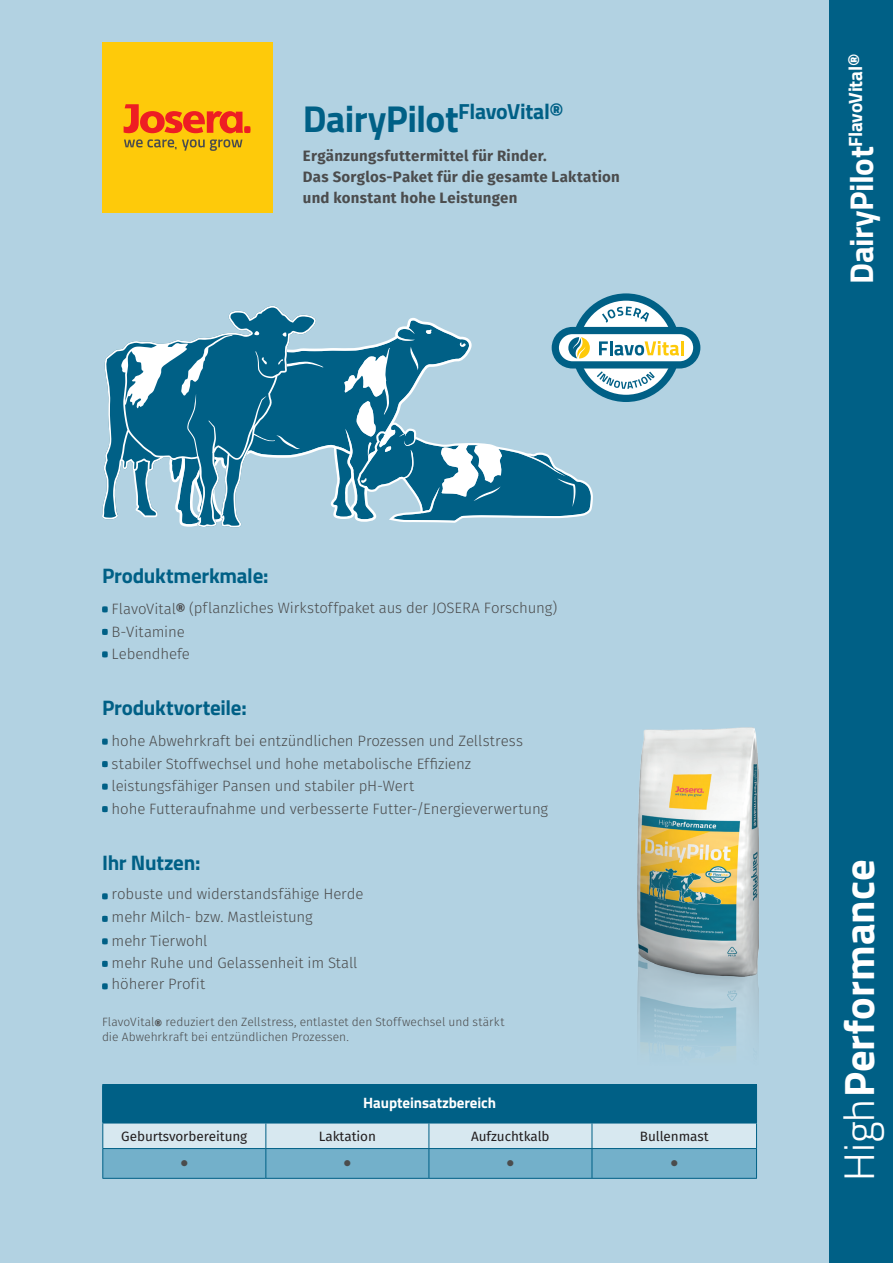
<style>
.page{position:relative;width:893px;height:1263px;background:#b2d2e2}
.page>*{position:absolute;margin:0;border:0;box-sizing:border-box;transform-origin:0 0}
.t1{font:700 42.45px "Titillium Web";color:#fff}
.t2{font:700 21.9px "Titillium Web";letter-spacing:-.015em;color:#006086}
.t3{font:700 21px "Titillium Web";letter-spacing:-.015em;color:#006086}
.t4{font:700 19.2px "Titillium Web";letter-spacing:-.015em;color:#fff}
.t5{font:300 15px/22.5px "Fira Sans";letter-spacing:-.01em;color:#4b4c4d}
.t6{font:700 15px/21px "Fira Sans";letter-spacing:.015em;color:#4b4c4d}
.t7{font:700 15px "Titillium Web";letter-spacing:-.005em;color:#fff}
.t8{font:13.5px "Fira Sans";letter-spacing:-.005em;color:#231f20}
.t9{font:300 12px/14.4px "Fira Sans";letter-spacing:.005em;color:#4b4c4d}
.t10{font:10.5px "Wingdings";color:#4b4c4d}
.s1{font-size:37.5px}
.s2{font-family:"Titillium Web";font-weight:700}
.s3{font-size:33px}
.s4{font-weight:300}
</style>
<div class="page">
<img style="left:637px;top:727px;width:122px;height:322px">
<div style="left:830px;top:0;width:63px;height:1263px;background:#006086"></div>
<div style="left:103px;top:1085px;width:653px;height:38px;background:#006086"></div>
<hr style="left:102px;top:1178px;width:164px;height:1px;background:#006086">
<hr style="left:266px;top:1178px;width:163px;height:1px;background:#006086">
<hr style="left:429px;top:1178px;width:163px;height:1px;background:#006086">
<svg style="left:102px;top:1124px;width:655px;height:54px;background:#9bc6d8"></svg>
<hr style="left:592px;top:1178px;width:165px;height:1px;background:#006086">
<hr style="left:102px;top:1084px;width:164px;height:1px;background:#006086">
<hr style="left:266px;top:1084px;width:163px;height:1px;background:#006086">
<hr style="left:429px;top:1084px;width:163px;height:1px;background:#006086">
<hr style="left:592px;top:1084px;width:165px;height:1px;background:#006086">
<hr style="left:756px;top:1085px;width:1px;height:38px;background:#006086">
<hr style="left:102px;top:1123px;width:164px;height:1px;background:#006086">
<hr style="left:266px;top:1123px;width:163px;height:1px;background:#006086">
<hr style="left:429px;top:1123px;width:163px;height:1px;background:#006086">
<hr style="left:592px;top:1123px;width:165px;height:1px;background:#006086">
<hr style="left:102px;top:1085px;width:2px;height:38px;background:#006086">
<svg style="left:102px;top:606px;width:6px;height:6px"></svg>
<svg style="left:102px;top:629px;width:6px;height:6px"></svg>
<svg style="left:102px;top:651px;width:6px;height:6px"></svg>
<svg style="left:102px;top:738px;width:6px;height:7px"></svg>
<svg style="left:102px;top:761px;width:6px;height:6px"></svg>
<svg style="left:102px;top:783px;width:6px;height:7px"></svg>
<svg style="left:102px;top:806px;width:6px;height:6px"></svg>
<svg style="left:102px;top:893px;width:6px;height:6px"></svg>
<svg style="left:102px;top:916px;width:6px;height:6px"></svg>
<svg style="left:102px;top:938px;width:6px;height:6px"></svg>
<svg style="left:102px;top:961px;width:6px;height:6px"></svg>
<svg style="left:102px;top:983px;width:6px;height:6px"></svg>
<div style="left:102px;top:43px;width:170px;height:170px;background:#feca0a"></div>
<svg style="left:124px;top:139px;width:118px;height:12px"></svg>
<svg style="left:124px;top:104px;width:127px;height:29px"></svg>
<svg style="left:316px;top:348px;width:14px;height:103px"></svg>
<svg style="left:102px;top:306px;width:214px;height:221px"></svg>
<svg style="left:181px;top:330px;width:142px;height:66px;background:#2e7d9c"></svg>
<svg style="left:330px;top:293px;width:370px;height:230px"></svg>
<h2 class="t2" style="left:303px;top:95px;width:262px"><span class="s1">DairyPilot</span>FlavoVital®</h2>
<p class="t6" style="left:303px;top:147px;width:318px">Ergänzungsfuttermittel für Rinder.<br>Das Sorglos-Paket für die gesamte Laktation und konstant hohe Leistungen</p>
<h3 class="t3" style="left:102px;top:560px;width:168px">Produktmerkmale:</h3>
<p class="t5" style="left:112px;top:596px;width:447px;line-height:24px">FlavoVital<span class="s2">®</span> (pflanzliches Wirkstoffpaket aus der JOSERA Forschung)<br>B-Vitamine</p>
<p class="t5" style="left:112px;top:644px;width:80px">Lebendhefe</p>
<h3 class="t3" style="left:102px;top:692px;width:146px">Produktvorteile:</h3>
<p class="t5" style="left:112px;top:731px;width:438px">hohe Abwehrkraft bei entzündlichen Prozessen und Zellstress stabiler Stoffwechsel und hohe metabolische Effizienz leistungsfähiger Pansen und stabiler pH-Wert<br>hohe Futteraufnahme und verbesserte Futter-/Energieverwertung</p>
<h3 class="t3" style="left:102px;top:846px;width:100px">Ihr Nutzen:</h3>
<p class="t5" style="left:112px;top:884px;width:253px">robuste und widerstandsfähige Herde mehr Milch- bzw. Mastleistung</p>
<p class="t5" style="left:112px;top:930px;width:247px">mehr Tierwohl<br>mehr Ruhe und Gelassenheit im Stall</p>
<p class="t5" style="left:112px;top:974px;width:95px">höherer Profit</p>
<p class="t9" style="left:102px;top:1016px;width:404px">FlavoVital<span class="s2">®</span> reduziert den Zellstress, entlastet den Stoffwechsel und stärkt die Abwehrkraft bei entzündlichen Prozessen.</p>
<p class="t7" style="left:363px;top:1091px;width:135px">Haupteinsatzbereich</p>
<p class="t8" style="left:121px;top:1127px;width:128px">Geburtsvorbereitung</p>
<p class="t8" style="left:319px;top:1127px;width:59px">Laktation</p>
<p class="t8" style="left:471px;top:1127px;width:80px">Aufzuchtkalb</p>
<p class="t8" style="left:640px;top:1127px;width:70px">Bullenmast</p>
<p class="t10" style="left:180px;top:1158px;width:9px">●</p>
<p class="t10" style="left:343px;top:1158px;width:9px">●</p>
<p class="t10" style="left:506px;top:1158px;width:9px">●</p>
<p class="t10" style="left:670px;top:1158px;width:9px">●</p>
<p class="t4" style="left:841px;top:284px;width:231px;rotate:-90deg"><span class="s3">DairyPilot</span>FlavoVital®</p>
<h1 class="t1" style="left:827px;top:1181px;width:323px;rotate:-90deg"><span class="s4">High</span>Performance</h1>
</div>
